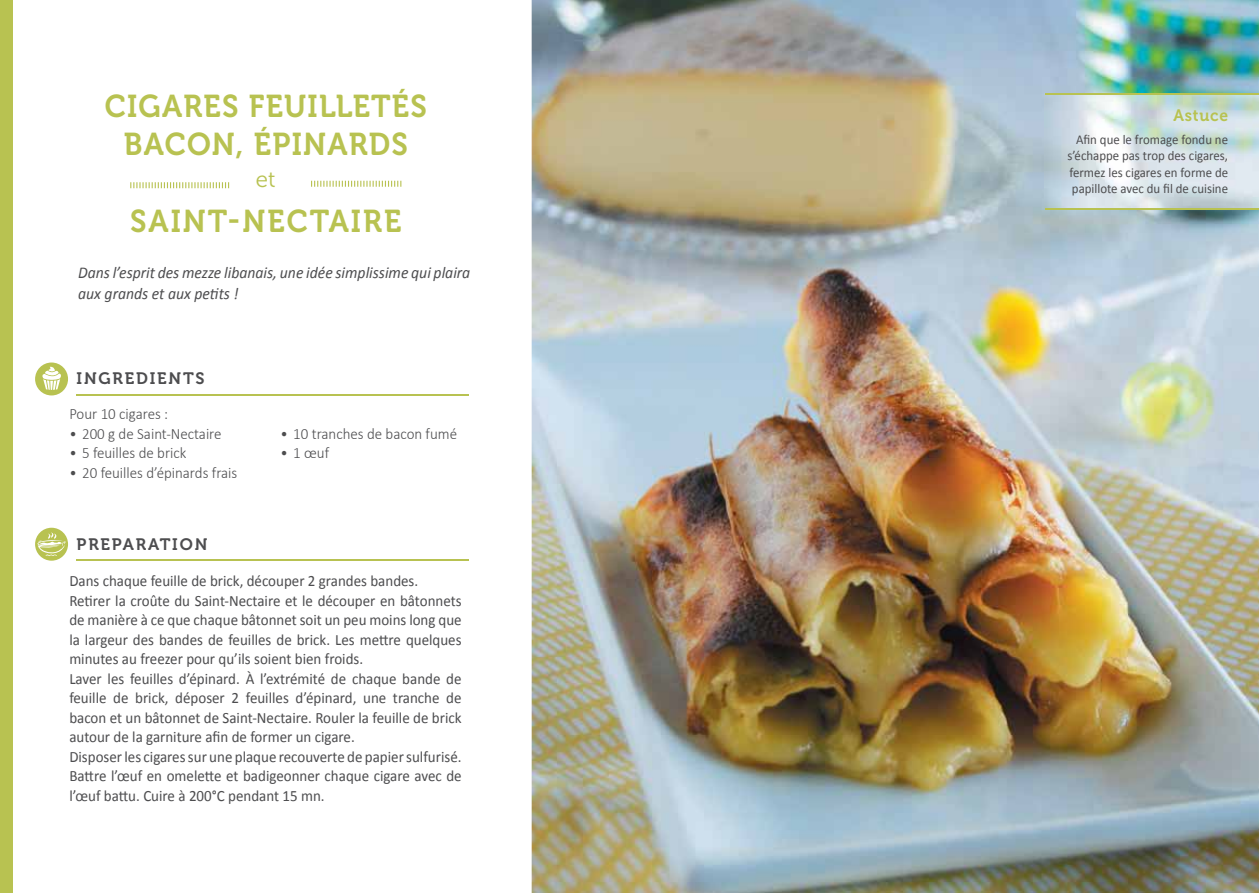
<style>
.page{position:relative;width:1259px;height:893px;background:#fff}
.page>*{position:absolute;margin:0;border:0;box-sizing:border-box;transform-origin:0 0}
.t1{font:31.5px/37.8px "Museo 700";letter-spacing:.04em;color:#b8c251;text-align:center;scale:.95 1}
.t2{font:31.5px "Museo 700";letter-spacing:.065em;color:#b8c251;scale:.95 1}
.t3{font:22.5px "Museo 300";color:#b8c251}
.t4{font:italic 16.5px/21px "Calibri";color:#4d4d4f;scale:.95 1}
.t5{font:16.5px "Museo 700";letter-spacing:.11em;color:#4d4d4f}
.t6{font:16.5px "Museo 700";letter-spacing:.05em;color:#b8c251;scale:.95 1}
.t7{font:15.75px/19.5px "Calibri";color:#4d4d4f;scale:.95 1}
.t8{font:300 15.75px "Calibri";color:#4d4d4f;scale:.95 1}
.t9{font:13.5px/16.2px "Calibri";color:#4d4d4f;text-align:right;scale:.95 1}
</style>
<div class="page">
<img style="left:531px;top:0;width:728px;height:893px">
<hr style="left:77px;top:559px;width:392px;height:2px;background:#b8c251">
<hr style="left:77px;top:394px;width:392px;height:1px;background:#b8c251">
<div style="left:0;top:0;width:13px;height:893px;background:#b8c251"></div>
<div style="left:35px;top:528px;width:33px;height:33px;background:#b8c251;border-radius:50%"></div>
<div style="left:35px;top:362px;width:33px;height:33px;background:#b8c251;border-radius:50%"></div>
<svg style="left:41px;top:366px;width:20px;height:24px"></svg>
<svg style="left:37px;top:532px;width:29px;height:24px"></svg>
<svg style="left:130px;top:182px;width:99px;height:6px"></svg>
<svg style="left:311px;top:181px;width:90px;height:6px"></svg>
<img style="left:1045px;top:95px;width:214px;height:114px">
<hr style="left:1045px;top:209px;width:214px;height:1px;background:#b8c251">
<hr style="left:1045px;top:94px;width:214px;height:1px;background:#b8c251">
<h1 class="t1" style="left:105px;top:88px;width:341px">CIGARES FEUILLETÉS<br>BACON, ÉPINARDS</h1>
<h2 class="t3" style="left:256px;top:167px;width:21px">et</h2>
<h1 class="t2" style="left:130px;top:203px;width:287px">SAINT-NECTAIRE</h1>
<p class="t4" style="left:78px;top:262px;width:414px">Dans l’esprit des mezze libanais, une idée simplissime qui plaira aux grands et aux petits !</p>
<p class="t5" style="left:77px;top:370px;width:130px">INGREDIENTS</p>
<p class="t8" style="left:69px;top:404px;width:106px">Pour 10 cigares :</p>
<p class="t8" style="left:69px;top:424px;width:162px">• 200 g de Saint-Nectaire</p>
<p class="t8" style="left:69px;top:443px;width:125px">• 5 feuilles de brick</p>
<p class="t8" style="left:69px;top:463px;width:178px">• 20 feuilles d’épinards frais</p>
<p class="t5" style="left:77px;top:535px;width:132px">PREPARATION</p>
<p class="t8" style="left:280px;top:424px;width:187px">• 10 tranches de bacon fumé</p>
<p class="t8" style="left:280px;top:443px;width:53px">• 1 œuf</p>
<p class="t7" style="left:69px;top:571px;width:414px">Dans chaque feuille de brick, découper 2 grandes bandes.<br>Retirer la croûte du Saint-Nectaire et le découper en bâtonnets de manière à ce que chaque bâtonnet soit un peu moins long que la largeur des bandes de feuilles de brick. Les mettre quelques minutes au freezer pour qu’ils soient bien froids.<br>Laver les feuilles d’épinard. À l’extrémité de chaque bande de feuille de brick, déposer 2 feuilles d’épinard, une tranche de bacon et un bâtonnet de Saint-Nectaire. Rouler la feuille de brick autour de la garniture afin de former un cigare.<br>Disposer les cigares sur une plaque recouverte de papier sulfurisé.<br>Battre l’œuf en omelette et badigeonner chaque cigare avec de l’œuf battu. Cuire à 200°C pendant 15 mn.</p>
<p class="t6" style="left:1173px;top:106px;width:59px">Astuce</p>
<p class="t9" style="left:1067px;top:132px;width:171px">Afin que le fromage fondu ne s’échappe pas trop des cigares, fermez les cigares en forme de papillote avec du fil de cuisine</p>
</div>
